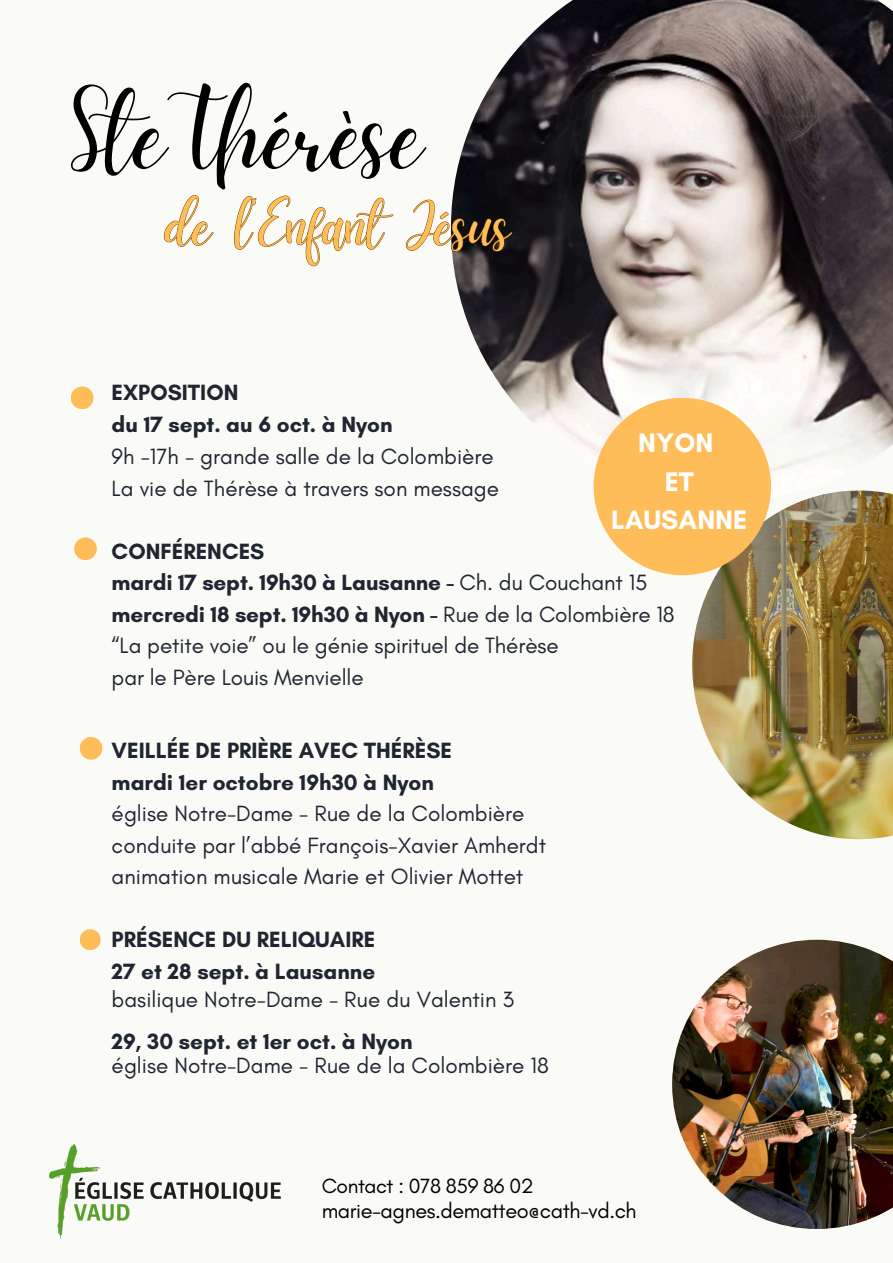
<style>
.page{position:relative;width:893px;height:1263px;background:#fafaf7}
.page>*{position:absolute;margin:0;border:0;box-sizing:border-box;transform-origin:0 0}
.t1{font:111px "Daydream";color:#000}
.t2{font:64.35px "Daydream";color:#ffbd59}
.t3{font:700 27.3px/38.2px "Glacial Indifference";color:#fff;text-align:center}
.t4{font:22.5px/31.4px "Glacial Indifference";color:#1f2631}
.t5{font:700 22.5px/31.5px "Glacial Indifference";color:#1f2631}
.t6{font:21.75px "Glacial Indifference";letter-spacing:-.02em;color:#000}
.t7{font:21px "Glacial Indifference";letter-spacing:-.02em;color:#000}
.s1{font-weight:700}
</style>
<div class="page">
<img style="left:453px;top:0;width:440px;height:477px">
<img style="left:692px;top:490px;width:201px;height:349px">
<div style="left:593px;top:398px;width:178px;height:177px;background:#ffbd59;border-radius:50%"></div>
<div style="left:71px;top:386px;width:23px;height:23px;background:#ffbd59;border-radius:50%"></div>
<div style="left:74px;top:537px;width:23px;height:23px;background:#ffbd59;border-radius:50%"></div>
<div style="left:80px;top:737px;width:22px;height:23px;background:#ffbd59;border-radius:50%"></div>
<div style="left:80px;top:929px;width:21px;height:21px;background:#ffbd59;border-radius:50%"></div>
<img style="left:672px;top:940px;width:221px;height:289px">
<img style="left:49px;top:1145px;width:231px;height:94px">
<svg style="left:163px;top:194px;width:350px;height:73px"></svg>
<h1 class="t1" style="left:71px;top:67px;width:355px">SteThérèse</h1>
<h2 class="t2" style="left:165px;top:186px;width:347px">de l‘Enfant Jésus</h2>
<p class="t5" style="left:112px;top:376px;width:282px;line-height:32.1px">EXPOSITION<br>du 17 sept. au 6 oct. à Nyon</p>
<p class="t4" style="left:112px;top:441px;width:389px;line-height:32.1px">9h -17h - grande salle de la Colombière<br>La vie de Thérèse à travers son message</p>
<p class="t3" style="left:611px;top:424px;width:137px">NYON<br>ET<br>LAUSANNE</p>
<p class="t4" style="left:112px;top:536px;width:564px"><span class="s1">CONFÉRENCES<br>mardi 17 sept. 19h30 à Lausanne -</span> Ch. du Couchant 15 <span class="s1">mercredi 18 sept. 19h30 à Nyon -</span> Rue de la Colombière 18 “La petite voie” ou le génie spirituel de Thérèse<br>par le Père Louis Menvielle</p>
<p class="t5" style="left:112px;top:735px;width:342px">VEILLÉE DE PRIÈRE AVEC THÉRÈSE mardi 1er octobre 19h30 à Nyon</p>
<p class="t4" style="left:112px;top:798px;width:436px">église Notre-Dame - Rue de la Colombière conduite par l’abbé François-Xavier Amherdt animation musicale Marie et Olivier Mottet</p>
<p class="t5" style="left:112px;top:924px;width:265px">PRÉSENCE DU RELIQUAIRE<br>27 et 28 sept. à Lausanne</p>
<p class="t4" style="left:112px;top:984px;width:404px">basilique Notre-Dame - Rue du Valentin 3</p>
<p class="t5" style="left:112px;top:1025px;width:302px">29, 30 sept. et 1er oct. à Nyon</p>
<p class="t4" style="left:112px;top:1050px;width:439px">église Notre-Dame - Rue de la Colombière 18</p>
<p class="t7" style="left:322px;top:1174px;width:213px">Contact : 078 859 86 02</p>
<p class="t6" style="left:322px;top:1198px;width:316px">marie-agnes.dematteo@cath-vd.ch</p>
</div>
